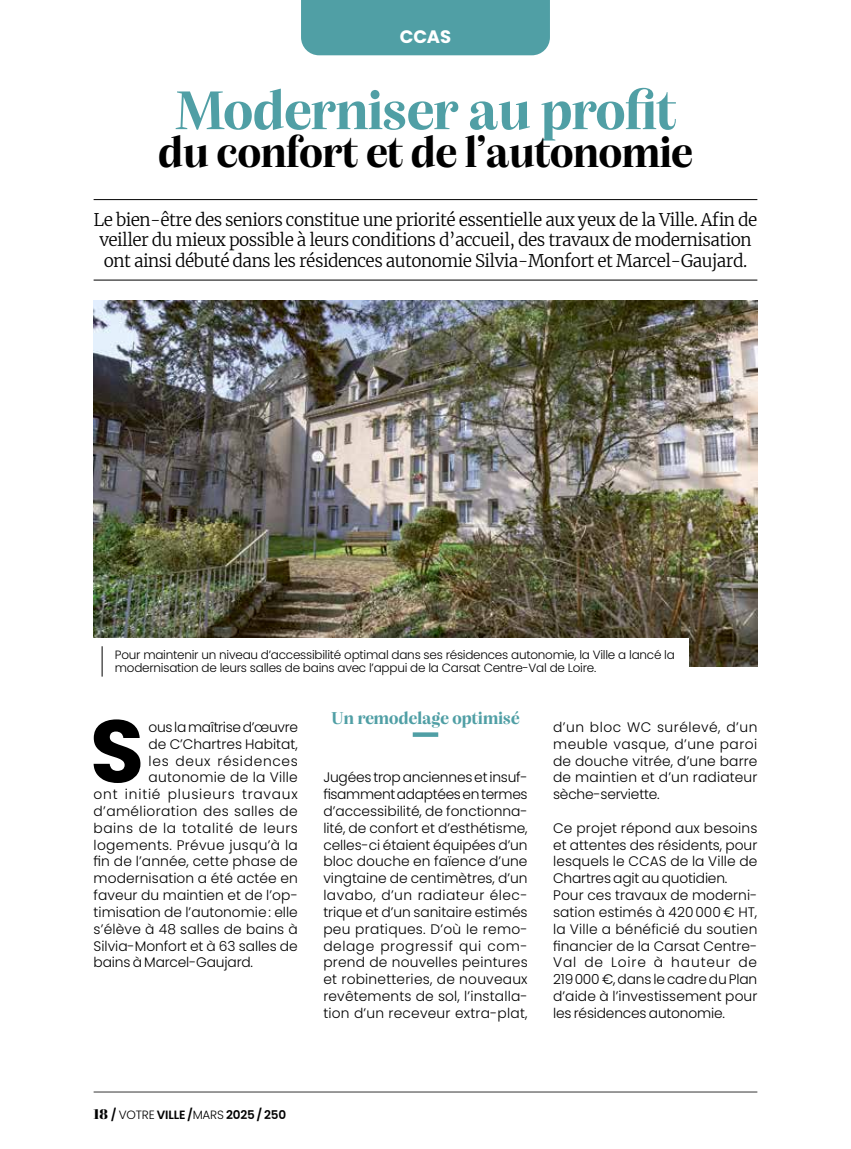
<style>
.page{position:relative;width:851px;height:1149px;background:#fff}
.page>*{position:absolute;margin:0;border:0;box-sizing:border-box;transform-origin:0 0}
.t1{font:700 88.35px "Poppins";color:#000}
.t2{font:700 57px "Alga";color:#509fa5}
.t3{font:700 45px "Alga";color:#000}
.t4{font:700 18px "Alga";letter-spacing:.01em;color:#509fa5}
.t5{font:700 18px "Poppins";color:#fff}
.t6{font:300 17.25px/20.7px "Merriweather";letter-spacing:-.03em;color:#000;text-align:center}
.t7{font:300 13.8px/16.8px "Poppins";letter-spacing:.005em;color:#000;text-align:justify}
.t8{font:300 13.8px "Poppins";letter-spacing:.055em;color:#000}
.t9{font:300 13.8px "Poppins";letter-spacing:.025em;color:#000}
.t10{font:300 13.8px "Poppins";letter-spacing:.035em;color:#000}
.t11{font:300 13.8px "Poppins";letter-spacing:-.015em;color:#000}
.t12{font:300 13.8px "Poppins";letter-spacing:-.025em;color:#000}
.t13{font:300 13.8px "Poppins";letter-spacing:.05em;color:#000}
.t14{font:300 12px/13.5px "Poppins";letter-spacing:-.02em;color:#000}
.t15{font:600 12px "Poppins";letter-spacing:-.01em;color:#000}
.s1{font-family:"Abril Fatface";font-weight:400;font-size:13.8px}
.s2{font-weight:300}
</style>
<div class="page">
<hr style="left:94px;top:1091px;width:663px;height:1px;background:#000">
<div style="left:301px;top:0;width:249px;height:55px;background:#509fa5"></div>
<svg style="left:412px;top:732px;width:26px;height:4px"></svg>
<hr style="left:94px;top:199px;width:663px;height:1px;background:#000">
<hr style="left:94px;top:279px;width:663px;height:1px;background:#000">
<img style="left:94px;top:300px;width:663px;height:365px">
<div style="left:94px;top:637px;width:595px;height:49px;background:#fff"></div>
<hr style="left:102px;top:646px;width:1px;height:30px;background:#000">
<h3 class="t5" style="left:400px;top:26px;width:53px">CCAS</h3>
<h2 class="t2" style="left:175px;top:68px;width:502px">Moderniser au profit</h2>
<h3 class="t3" style="left:158px;top:119px;width:535px">du confort et de l’autonomie</h3>
<p class="t6" style="left:94px;top:208px;width:665px">Le bien-être des seniors constitue une priorité essentielle aux yeux de la Ville. Afin de veiller du mieux possible à leurs conditions d’accueil, des travaux de modernisation ont ainsi débuté dans les résidences autonomie Silvia-Monfort et Marcel-Gaujard.</p>
<p class="t14" style="left:115px;top:647px;width:561px">Pour maintenir un niveau d’accessibilité optimal dans ses résidences autonomie, la Ville a lancé la modernisation de leurs salles de bains avec l’appui de la Carsat Centre-Val de Loire.</p>
<h1 class="t1" style="left:90px;top:700px;width:56px">S</h1>
<p class="t12" style="left:149px;top:718px;width:151px">ous la maîtrise d’œuvre</p>
<p class="t7" style="left:149px;top:735px;width:151px">de C’Chartres Habitat,</p>
<p class="t13" style="left:149px;top:752px;width:151px">les deux résidences</p>
<p class="t7" style="left:149px;top:769px;width:151px">autonomie de la Ville</p>
<p class="t8" style="left:94px;top:786px;width:206px">ont initié plusieurs travaux</p>
<p class="t9" style="left:94px;top:802px;width:206px">d’amélioration des salles de</p>
<p class="t10" style="left:94px;top:819px;width:206px">bains de la totalité de leurs</p>
<p class="t7" style="left:94px;top:836px;width:206px">logements. Prévue jusqu’à la</p>
<p class="t7" style="left:94px;top:853px;width:206px">fin de l’année, cette phase de</p>
<p class="t7" style="left:94px;top:869px;width:206px">modernisation a été actée en</p>
<p class="t7" style="left:94px;top:886px;width:206px">faveur du maintien et de l’op-</p>
<p class="t7" style="left:94px;top:903px;width:206px">timisation de l’autonomie: elle</p>
<p class="t7" style="left:94px;top:920px;width:206px">s’élève à 48 salles de bains à</p>
<p class="t7" style="left:94px;top:937px;width:206px">Silvia-Monfort et à 63 salles de</p>
<p class="t11" style="left:94px;top:954px;width:161px">bains à Marcel-Gaujard.</p>
<h3 class="t4" style="left:331px;top:704px;width:189px">Un remodelage optimisé</h3>
<p class="t7" style="left:323px;top:769px;width:206px">Jugées trop anciennes et insuf&shy;fisamment adaptées en termes d’accessibilité, de fonctionna&shy;lité, de confort et d’esthétisme, celles-ci étaient équipées d’un bloc douche en faïence d’une vingtaine de centimètres, d’un lavabo, d’un radiateur élec&shy;trique et d’un sanitaire estimés peu pratiques. D’où le remo&shy;delage progressif qui com&shy;prend de nouvelles peintures et robinetteries, de nouveaux revêtements de sol, l’installa&shy;tion d’un receveur extra-plat,</p>
<p class="t7" style="left:553px;top:718px;width:206px">d’un bloc WC surélevé, d’un meuble vasque, d’une paroi de douche vitrée, d’une barre de maintien et d’un radiateur sèche-serviette.</p>
<p class="t7" style="left:553px;top:819px;width:206px;text-align:left">Ce projet répond aux besoins et attentes des résidents, pour lesquels le CCAS de la Ville de<br>Chartres agit au quotidien.<br>Pour ces travaux de moderni&shy;sation estimés à 420000 € HT, la Ville a bénéficié du soutien financier de la Carsat Centre-<br>Val de Loire à hauteur de<br>219000 €, dans le cadre du Plan d’aide à l’investissement pour les résidences autonomie.</p>
<p class="t15" style="left:94px;top:1107px;width:194px"><span class="s1">18</span> / <span class="s2">VOTRE</span> VILLE/<span class="s2">MARS</span> 2025 / 250</p>
</div>
